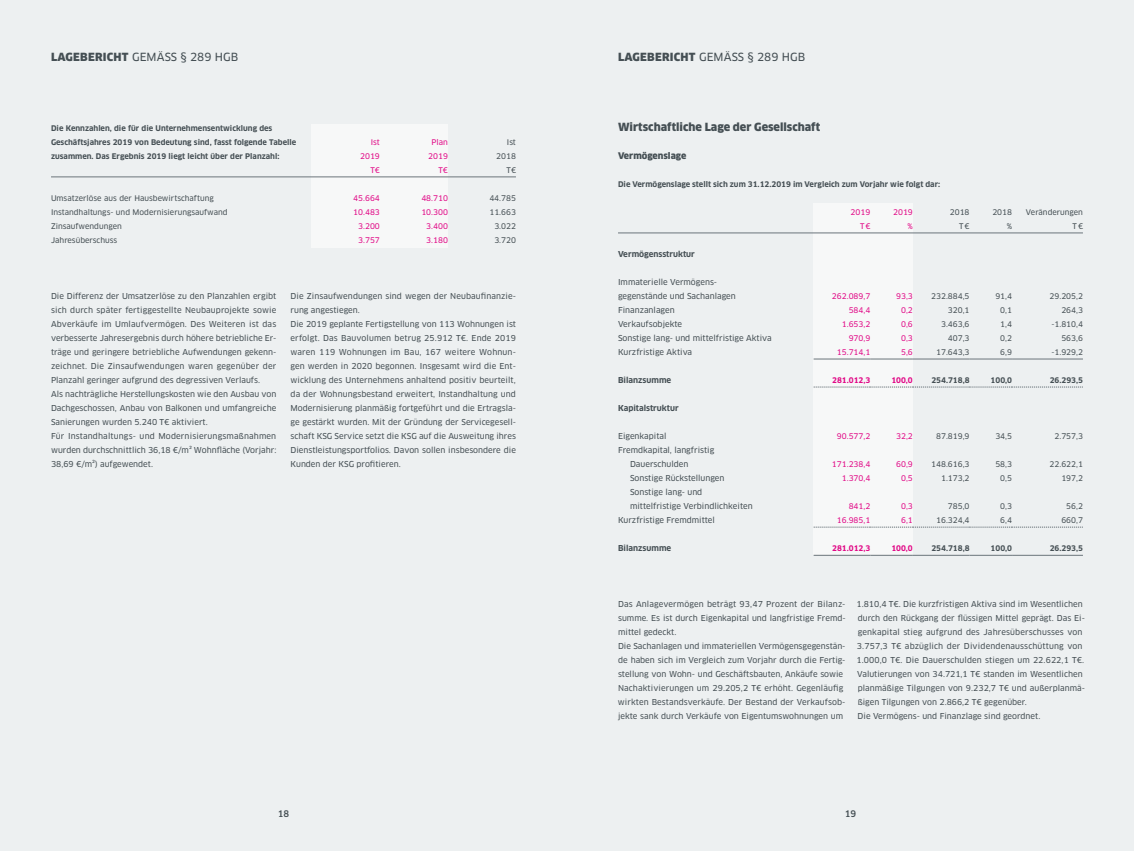
<style>
.page{position:relative;width:1134px;height:851px;background:#fff}
.page>*{position:absolute;margin:0;border:0;box-sizing:border-box;transform-origin:0 0}
.t1{font:900 11px "Clan Pro";color:#454f54}
.t2{font:900 11px "Clan Pro";letter-spacing:.02em;color:#454f54}
.t3{font:11px "Clan Pro News";letter-spacing:.005em;color:#454f54}
.t4{font:900 8.9px "Clan Pro";letter-spacing:-.01em;color:#454f54}
.t5{font:500 8.9px "Clan Pro";color:#454f54}
.t6{font:8px/14px "Clan Pro News";color:#454f54}
.t7{font:700 8px "Clan Pro";color:#454f54}
.t8{font:7.6px/14px "Clan Pro News";color:#454f54;text-align:right}
.t9{font:700 7.6px/14px "Clan Pro";color:#454f54}
.t10{font:7.6px/14px "Clan Pro News";color:#e10886;text-align:right}
.t11{font:700 7.6px "Clan Pro";color:#e10886}
.s1{font-family:"Clan Pro News";font-weight:400}
</style>
<div class="page">
<div style="left:0;top:0;width:1134px;height:850px;background:#edf0f1"></div>
<div style="left:312px;top:124px;width:136px;height:124px;background:#f7f8f8"></div>
<div style="left:870px;top:204px;width:43px;height:351px;background:#f7f8f8"></div>
<div style="left:814px;top:204px;width:56px;height:351px;background:#f7f8f8"></div>
<hr style="left:618px;top:233px;width:465px;height:1px;background:#6b757b">
<hr style="left:1012px;top:359px;width:71px;height:1px;background:#6b757b">
<hr style="left:1012px;top:555px;width:71px;height:1px;background:#6b757b">
<hr style="left:969px;top:359px;width:43px;height:1px;background:#6b757b">
<hr style="left:969px;top:555px;width:43px;height:1px;background:#6b757b">
<hr style="left:870px;top:359px;width:43px;height:1px;background:#6b757b">
<hr style="left:870px;top:555px;width:43px;height:1px;background:#6b757b">
<hr style="left:913px;top:359px;width:56px;height:1px;background:#6b757b">
<hr style="left:913px;top:555px;width:56px;height:1px;background:#6b757b">
<hr style="left:814px;top:359px;width:56px;height:1px;background:#6b757b">
<svg style="left:814px;top:387px;width:269px;height:1px"></svg>
<svg style="left:814px;top:527px;width:269px;height:1px"></svg>
<hr style="left:814px;top:555px;width:56px;height:1px;background:#6b757b">
<hr style="left:51px;top:177px;width:465px;height:1px;background:#6b757b">
<h1 class="t2" style="left:51px;top:50px;width:90px">Lagebericht <span class="s1">gem</span></h1>
<h1 class="t3" style="left:157px;top:50px;width:83px">äSS § 289 HGB</h1>
<p class="t9" style="left:51px;top:121px;width:247px">Die Kennzahlen, die für die Unternehmensentwicklung des<br>Geschäftsjahres 2019 von Bedeutung sind, fasst folgende Tabelle zusammen. Das Ergebnis 2019 liegt leicht über der Planzahl:</p>
<p class="t10" style="left:371px;top:135px;width:11px">Ist</p>
<p class="t10" style="left:432px;top:135px;width:18px">Plan</p>
<p class="t8" style="left:507px;top:135px;width:11px">Ist</p>
<p class="t10" style="left:360px;top:149px;width:21px">2019</p>
<p class="t10" style="left:428px;top:149px;width:21px">2019</p>
<p class="t8" style="left:496px;top:149px;width:21px">2018</p>
<p class="t10" style="left:370px;top:163px;width:11px">T€</p>
<p class="t10" style="left:439px;top:163px;width:11px">T€</p>
<p class="t8" style="left:507px;top:163px;width:11px">T€</p>
<p class="t8" style="left:51px;top:191px;width:164px">Umsatzerlöse aus der Hausbewirtschaftung</p>
<p class="t10" style="left:353px;top:191px;width:28px">45.664</p>
<p class="t10" style="left:421px;top:191px;width:28px">48.710</p>
<p class="t8" style="left:489px;top:191px;width:28px">44.785</p>
<p class="t8" style="left:51px;top:205px;width:178px">Instandhaltungs- und Modernisierungsaufwand</p>
<p class="t10" style="left:353px;top:205px;width:28px">10.483</p>
<p class="t10" style="left:421px;top:205px;width:28px">10.300</p>
<p class="t8" style="left:489px;top:205px;width:28px">11.663</p>
<p class="t8" style="left:51px;top:219px;width:72px">Zinsaufwendungen</p>
<p class="t10" style="left:358px;top:219px;width:23px">3.200</p>
<p class="t10" style="left:426px;top:219px;width:23px">3.400</p>
<p class="t8" style="left:494px;top:219px;width:23px">3.022</p>
<p class="t8" style="left:51px;top:233px;width:68px">Jahresüberschuss</p>
<p class="t10" style="left:358px;top:233px;width:23px">3.757</p>
<p class="t10" style="left:426px;top:233px;width:23px">3.180</p>
<p class="t8" style="left:494px;top:233px;width:23px">3.720</p>
<p class="t6" style="left:51px;top:289px;width:227px">Die Differenz der Umsatzerlöse zu den Planzahlen ergibt sich durch später fertiggestellte Neubauprojekte sowie Abverkäufe im Umlaufvermögen. Des Weiteren ist das verbesserte Jahresergebnis durch höhere betriebliche Er&shy;träge und geringere betriebliche Aufwendungen gekenn&shy;zeichnet. Die Zinsaufwendungen waren gegenüber der Planzahl geringer aufgrund des degressiven Verlaufs.<br>Als nachträgliche Herstellungskosten wie den Ausbau von Dachgeschossen, Anbau von Balkonen und umfangreiche Sanierungen wurden 5.240 T€ aktiviert.<br>Für Instandhaltungs- und Modernisierungsmaßnahmen wurden durchschnittlich 36,18 €/m² Wohnfläche (Vorjahr:<br>38,69 €/m²) aufgewendet.</p>
<p class="t6" style="left:291px;top:289px;width:227px">Die Zinsaufwendungen sind wegen der Neubaufinanzie&shy;rung angestiegen.<br>Die 2019 geplante Fertigstellung von 113 Wohnungen ist erfolgt. Das Bauvolumen betrug 25.912 T€. Ende 2019 waren 119 Wohnungen im Bau, 167 weitere Wohnun&shy;gen werden in 2020 begonnen. Insgesamt wird die Ent&shy;wicklung des Unternehmens anhaltend positiv beurteilt, da der Wohnungsbestand erweitert, Instandhaltung und Modernisierung planmäßig fortgeführt und die Ertragsla&shy;ge gestärkt wurden. Mit der Gründung der Servicegesell&shy;schaft KSG Service setzt die KSG auf die Ausweitung ihres Dienstleistungsportfolios. Davon sollen insbesondere die Kunden der KSG profitieren.</p>
<h1 class="t2" style="left:618px;top:50px;width:90px">Lagebericht <span class="s1">gem</span></h1>
<h1 class="t3" style="left:724px;top:50px;width:83px">äSS § 289 HGB</h1>
<h1 class="t1" style="left:618px;top:120px;width:204px">Wirtschaftliche Lage der Gesellschaft</h1>
<p class="t4" style="left:618px;top:150px;width:70px">Vermögenslage</p>
<p class="t9" style="left:618px;top:177px;width:324px">Die Vermögenslage stellt sich zum 31.12.2019 im Vergleich zum Vorjahr wie folgt dar:</p>
<p class="t10" style="left:851px;top:205px;width:21px">2019<br>T€</p>
<p class="t10" style="left:893px;top:205px;width:21px">2019 %</p>
<p class="t8" style="left:950px;top:205px;width:21px">2018<br>T€</p>
<p class="t7" style="left:618px;top:249px;width:78px">Vermögensstruktur</p>
<p class="t6" style="left:618px;top:275px;width:155px">Immaterielle Vermögens-<br>gegenstände und Sachanlagen<br>Finanzanlagen<br>Verkaufsobjekte<br>Sonstige lang- und mittelfristige Aktiva<br>Kurzfristige Aktiva</p>
<p class="t7" style="left:618px;top:375px;width:55px">Bilanzsumme</p>
<p class="t7" style="left:618px;top:403px;width:62px">Kapitalstruktur</p>
<p class="t6" style="left:618px;top:429px;width:50px">Eigenkapital</p>
<p class="t6" style="left:618px;top:443px;width:98px">Fremdkapital, langfristig</p>
<p class="t6" style="left:630px;top:457px;width:60px">Dauerschulden</p>
<p class="t6" style="left:630px;top:471px;width:96px">Sonstige Rückstellungen</p>
<p class="t6" style="left:630px;top:485px;width:74px">Sonstige lang- und</p>
<p class="t6" style="left:630px;top:499px;width:124px">mittelfristige Verbindlichkeiten</p>
<p class="t6" style="left:618px;top:513px;width:98px">Kurzfristige Fremdmittel</p>
<p class="t7" style="left:618px;top:543px;width:55px">Bilanzsumme</p>
<p class="t10" style="left:832px;top:289px;width:40px">262.089,7<br>584,4<br>1.653,2<br>970,9<br>15.714,1</p>
<p class="t11" style="left:832px;top:375px;width:40px">281.012,3</p>
<p class="t10" style="left:837px;top:429px;width:35px">90.577,2</p>
<p class="t10" style="left:832px;top:457px;width:40px">171.238,4<br>1.370,4</p>
<p class="t10" style="left:837px;top:499px;width:35px">841,2<br>16.985,1</p>
<p class="t11" style="left:832px;top:543px;width:40px">281.012,3</p>
<p class="t10" style="left:901px;top:289px;width:13px;text-align:justify;text-indent:-5px">93,3<br>0,2<br>0,6<br>0,3<br>5,6</p>
<p class="t11" style="left:891px;top:375px;width:23px">100,0</p>
<p class="t8" style="left:931px;top:289px;width:40px">232.884,5<br>320,1<br>3.463,6<br>407,3<br>17.643,3</p>
<p class="t9" style="left:931px;top:373px;width:40px">254.718,8</p>
<p class="t10" style="left:896px;top:429px;width:18px">32,2</p>
<p class="t10" style="left:896px;top:457px;width:18px">60,9<br>0,5</p>
<p class="t10" style="left:901px;top:499px;width:13px;text-align:left">0,3<br>6,1</p>
<p class="t11" style="left:891px;top:543px;width:23px">100,0</p>
<p class="t8" style="left:936px;top:429px;width:35px">87.819,9</p>
<p class="t8" style="left:931px;top:457px;width:40px">148.616,3<br>1.173,2</p>
<p class="t8" style="left:936px;top:499px;width:35px">785,0<br>16.324,4</p>
<p class="t9" style="left:931px;top:541px;width:40px">254.718,8</p>
<p class="t8" style="left:992px;top:205px;width:21px">2018 %</p>
<p class="t8" style="left:1026px;top:205px;width:58px">Veränderungen<br>T€</p>
<p class="t8" style="left:1000px;top:289px;width:13px;text-align:justify;text-indent:-5px">91,4<br>0,1<br>1,4<br>0,2<br>6,9</p>
<p class="t9" style="left:990px;top:373px;width:23px">100,0</p>
<p class="t8" style="left:995px;top:429px;width:18px">34,5</p>
<p class="t8" style="left:995px;top:457px;width:18px">58,3<br>0,5</p>
<p class="t8" style="left:1000px;top:499px;width:13px;text-align:left">0,3<br>6,4</p>
<p class="t9" style="left:990px;top:541px;width:23px">100,0</p>
<p class="t8" style="left:1049px;top:289px;width:35px">29.205,2<br>264,3 -1.810,4<br>563,6 -1.929,2</p>
<p class="t9" style="left:1050px;top:373px;width:35px">26.293,5</p>
<p class="t8" style="left:1054px;top:429px;width:30px">2.757,3</p>
<p class="t8" style="left:1049px;top:457px;width:35px">22.622,1<br>197,2</p>
<p class="t8" style="left:1061px;top:499px;width:23px">56,2<br>660,7</p>
<p class="t9" style="left:1050px;top:541px;width:35px">26.293,5</p>
<p class="t6" style="left:618px;top:597px;width:229px">Das Anlagevermögen beträgt 93,47 Prozent der Bilanz&shy;summe. Es ist durch Eigenkapital und langfristige Fremd&shy;mittel gedeckt.<br>Die Sachanlagen und immateriellen Vermögensgegenstän&shy;de haben sich im Vergleich zum Vorjahr durch die Fertig&shy;stellung von Wohn- und Geschäftsbauten, Ankäufe sowie Nachaktivierungen um 29.205,2 T€ erhöht. Gegenläufig wirkten Bestandsverkäufe. Der Bestand der Verkaufsob&shy;jekte sank durch Verkäufe von Eigentumswohnungen um</p>
<p class="t6" style="left:856px;top:597px;width:230px">1.810,4 T€. Die kurzfristigen Aktiva sind im Wesentlichen durch den Rückgang der flüssigen Mittel geprägt. Das Ei&shy;genkapital stieg aufgrund des Jahresüberschusses von 3.757,3 T€ abzüglich der Dividendenausschüttung von 1.000,0 T€. Die Dauerschulden stiegen um 22.622,1 T€.<br>Valutierungen von 34.721,1 T€ standen im Wesentlichen planmäßige Tilgungen von 9.232,7 T€ und außerplanmä&shy;ßigen Tilgungen von 2.866,2 T€ gegenüber.<br>Die Vermögens- und Finanzlage sind geordnet.</p>
<p class="t5" style="left:278px;top:808px;width:13px">18</p>
<p class="t5" style="left:845px;top:808px;width:13px">19</p>
</div>
